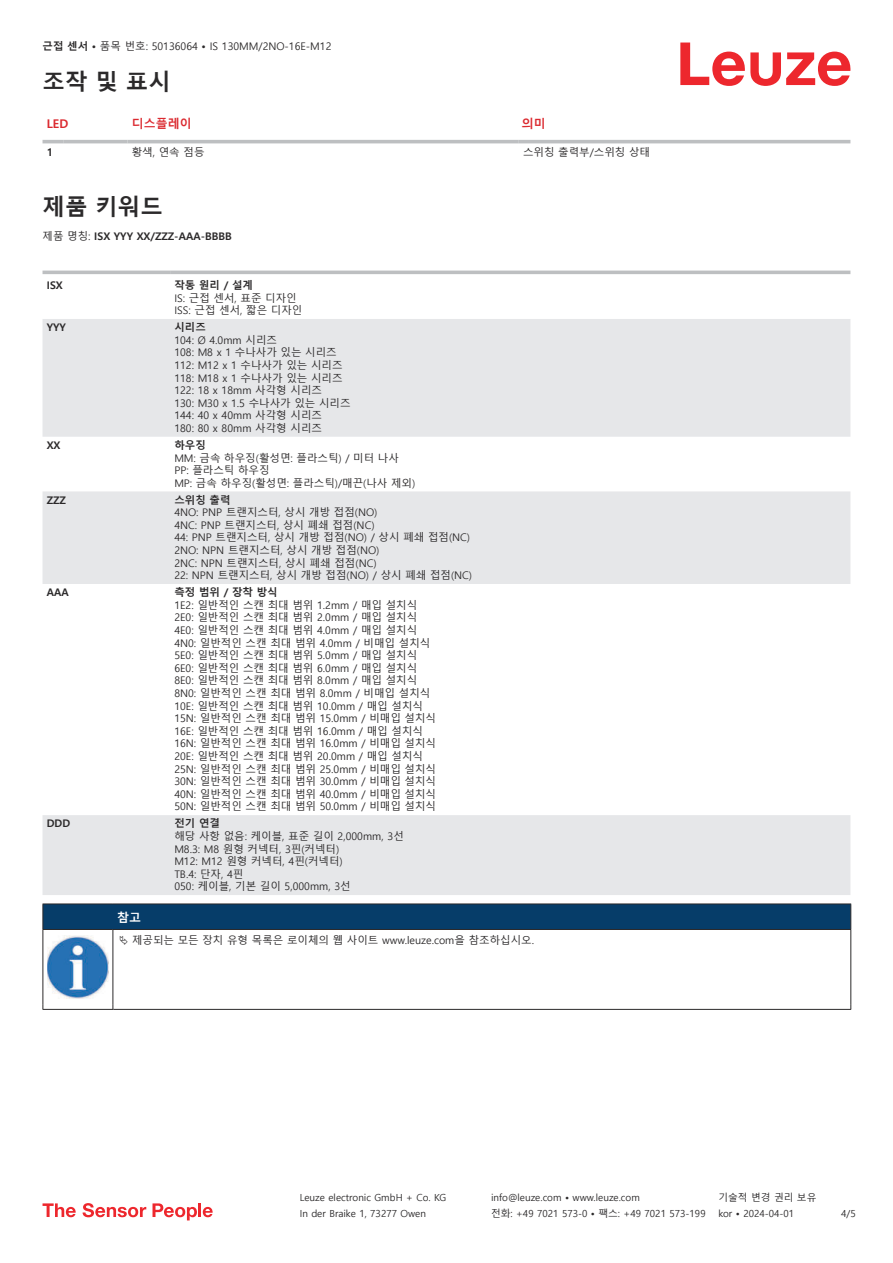
<style>
.page{position:relative;width:893px;height:1263px;background:#fff}
.page>*{position:absolute;margin:0;border:0;box-sizing:border-box;transform-origin:0 0}
.t1{font:700 22.5px "Malgun Gothic";color:#2b292a}
.t2{font:700 12px "Malgun Gothic";color:#db2a30}
.t3{font:700 12px "Malgun Gothic";color:#fff}
.t4{font:10.5px/12.6px "Malgun Gothic";color:#2b292a}
.t5{font:700 10.5px "Malgun Gothic";color:#2b292a}
.t6{font:9.75px "Malgun Gothic";color:#2b292a}
.s1{font-weight:700}
.s2{font-weight:400}
</style>
<div class="page">
<svg style="left:680px;top:43px;width:170px;height:43px"></svg>
<svg style="left:43px;top:143px;width:807px;height:1px"></svg>
<hr style="left:43px;top:140px;width:21px;height:3px;background:#bdbfc1">
<hr style="left:64px;top:140px;width:64px;height:3px;background:#bdbfc1">
<hr style="left:128px;top:140px;width:391px;height:3px;background:#bdbfc1">
<hr style="left:519px;top:140px;width:331px;height:3px;background:#bdbfc1">
<svg style="left:43px;top:319px;width:807px;height:576px;fill:#e7e8ea"></svg>
<hr style="left:43px;top:271px;width:127px;height:3px;background:#bdbfc1">
<hr style="left:170px;top:271px;width:680px;height:3px;background:#bdbfc1">
<svg style="left:43px;top:1203px;width:33px;height:14px"></svg>
<svg style="left:83px;top:1203px;width:63px;height:14px"></svg>
<svg style="left:153px;top:1203px;width:44px;height:17px"></svg>
<hr style="left:198px;top:1203px;width:3px;height:14px;background:#ed272d">
<svg style="left:203px;top:1207px;width:10px;height:10px"></svg>
<svg style="left:44px;top:930px;width:806px;height:79px"></svg>
<hr style="left:43px;top:903px;width:70px;height:1px;background:#2b292a">
<hr style="left:43px;top:929px;width:70px;height:1px;background:#2b292a">
<hr style="left:113px;top:903px;width:738px;height:1px;background:#2b292a">
<div style="left:43px;top:904px;width:808px;height:25px;background:#063d69"></div>
<hr style="left:113px;top:929px;width:738px;height:1px;background:#2b292a">
<hr style="left:43px;top:930px;width:1px;height:75px;background:#2b292a">
<hr style="left:113px;top:930px;width:1px;height:75px;background:#2b292a">
<hr style="left:850px;top:930px;width:1px;height:75px;background:#2b292a">
<hr style="left:43px;top:1009px;width:70px;height:1px;background:#2b292a">
<hr style="left:113px;top:1009px;width:738px;height:1px;background:#2b292a">
<img style="left:47px;top:936px;width:61px;height:63px">
<div style="left:115px;top:930px;width:734px;height:21px;background:#fff"></div>
<p class="t4" style="left:43px;top:40px;width:290px"><span class="s1">근접 센서 •</span> 품목 번호: 50136064 <span class="s1">•</span> IS 130MM/2NO-16E-M12</p>
<h1 class="t1" style="left:43px;top:69px;width:130px">조작 및 표시</h1>
<p class="t2" style="left:47px;top:119px;width:23px">LED</p>
<p class="t2" style="left:132px;top:116px;width:61px">디스플레이</p>
<p class="t2" style="left:522px;top:116px;width:25px">의미</p>
<p class="t5" style="left:47px;top:146px;width:8px">1</p>
<p class="t4" style="left:132px;top:146px;width:74px">황색, 연속 점등</p>
<p class="t4" style="left:523px;top:146px;width:129px">스위칭 출력부/스위칭 상태</p>
<h1 class="t1" style="left:43px;top:193px;width:122px">제품 키워드</h1>
<p class="t5" style="left:43px;top:230px;width:191px"><span class="s2">제품 명칭:</span> ISX YYY XX/ZZZ-AAA-BBBB</p>
<p class="t5" style="left:47px;top:279px;width:18px">ISX</p>
<p class="t5" style="left:174px;top:279px;width:80px">작동 원리 / 설계</p>
<p class="t4" style="left:174px;top:292px;width:130px">IS: 근접 센서, 표준 디자인<br>ISS: 근접 센서, 짧은 디자인</p>
<p class="t5" style="left:47px;top:321px;width:21px">YYY</p>
<p class="t5" style="left:174px;top:321px;width:33px">시리즈</p>
<p class="t4" style="left:174px;top:334px;width:178px">104: Ø 4.0mm 시리즈<br>108: M8 x 1 수나사가 있는 시리즈<br>112: M12 x 1 수나사가 있는 시리즈<br>118: M18 x 1 수나사가 있는 시리즈<br>122: 18 x 18mm 사각형 시리즈<br>130: M30 x 1.5 수나사가 있는 시리즈<br>144: 40 x 40mm 사각형 시리즈<br>180: 80 x 80mm 사각형 시리즈</p>
<p class="t5" style="left:47px;top:439px;width:15px">XX</p>
<p class="t5" style="left:174px;top:439px;width:33px">하우징</p>
<p class="t4" style="left:174px;top:452px;width:242px">MM: 금속 하우징(활성면: 플라스틱) / 미터 나사<br>PP: 플라스틱 하우징<br>MP: 금속 하우징(활성면: 플라스틱)/매끈(나사 제외)</p>
<p class="t5" style="left:47px;top:494px;width:21px">ZZZ</p>
<p class="t5" style="left:174px;top:494px;width:58px">스위칭 출력</p>
<p class="t4" style="left:174px;top:506px;width:299px">4NO: PNP 트랜지스터, 상시 개방 접점(NO)<br>4NC: PNP 트랜지스터, 상시 폐쇄 접점(NC)<br>44: PNP 트랜지스터, 상시 개방 접점(NO) / 상시 폐쇄 접점(NC)<br>2NO: NPN 트랜지스터, 상시 개방 접점(NO)<br>2NC: NPN 트랜지스터, 상시 폐쇄 접점(NC)<br>22: NPN 트랜지스터, 상시 개방 접점(NO) / 상시 폐쇄 접점(NC)</p>
<p class="t5" style="left:47px;top:589px;width:24px">AAA</p>
<p class="t5" style="left:174px;top:586px;width:105px">측정 범위 / 장착 방식</p>
<p class="t4" style="left:174px;top:599px;width:263px">1E2: 일반적인 스캔 최대 범위 1.2mm / 매입 설치식<br>2E0: 일반적인 스캔 최대 범위 2.0mm / 매입 설치식<br>4E0: 일반적인 스캔 최대 범위 4.0mm / 매입 설치식<br>4N0: 일반적인 스캔 최대 범위 4.0mm / 비매입 설치식<br>5E0: 일반적인 스캔 최대 범위 5.0mm / 매입 설치식<br>6E0: 일반적인 스캔 최대 범위 6.0mm / 매입 설치식<br>8E0: 일반적인 스캔 최대 범위 8.0mm / 매입 설치식<br>8N0: 일반적인 스캔 최대 범위 8.0mm / 비매입 설치식<br>10E: 일반적인 스캔 최대 범위 10.0mm / 매입 설치식<br>15N: 일반적인 스캔 최대 범위 15.0mm / 비매입 설치식<br>16E: 일반적인 스캔 최대 범위 16.0mm / 매입 설치식<br>16N: 일반적인 스캔 최대 범위 16.0mm / 비매입 설치식<br>20E: 일반적인 스캔 최대 범위 20.0mm / 매입 설치식<br>25N: 일반적인 스캔 최대 범위 25.0mm / 비매입 설치식<br>30N: 일반적인 스캔 최대 범위 30.0mm / 비매입 설치식<br>40N: 일반적인 스캔 최대 범위 40.0mm / 비매입 설치식<br>50N: 일반적인 스캔 최대 범위 50.0mm / 비매입 설치식</p>
<p class="t5" style="left:47px;top:820px;width:25px">DDD</p>
<p class="t5" style="left:174px;top:817px;width:47px">전기 연결</p>
<p class="t4" style="left:174px;top:830px;width:231px">해당 사항 없음: 케이블, 표준 길이 2,000mm, 3선<br>M8.3: M8 원형 커넥터, 3핀(커넥터)<br>M12: M12 원형 커넥터, 4핀(커넥터)<br>TB.4: 단자, 4핀<br>050: 케이블, 기본 길이 5,000mm, 3선</p>
<p class="t3" style="left:117px;top:910px;width:25px">참고</p>
<p class="t4" style="left:132px;top:934px;width:403px">제공되는 모든 장치 유형 목록은 로이체의 웹 사이트 www.leuze.com을 참조하십시오.</p>
<p class="t6" style="left:300px;top:1192px;width:148px">Leuze electronic GmbH + Co. KG</p>
<p class="t6" style="left:491px;top:1192px;width:150px">info@leuze.com • www.leuze.com</p>
<p class="t6" style="left:718px;top:1192px;width:100px">기술적 변경 권리 보유</p>
<p class="t6" style="left:300px;top:1208px;width:128px">In der Braike 1, 73277 Owen</p>
<p class="t6" style="left:491px;top:1208px;width:216px">전화: +49 7021 573-0 • 팩스: +49 7021 573-199</p>
<p class="t6" style="left:718px;top:1208px;width:77px">kor • 2024-04-01</p>
<p class="t6" style="left:841px;top:1208px;width:16px">4/5</p>
</div>
